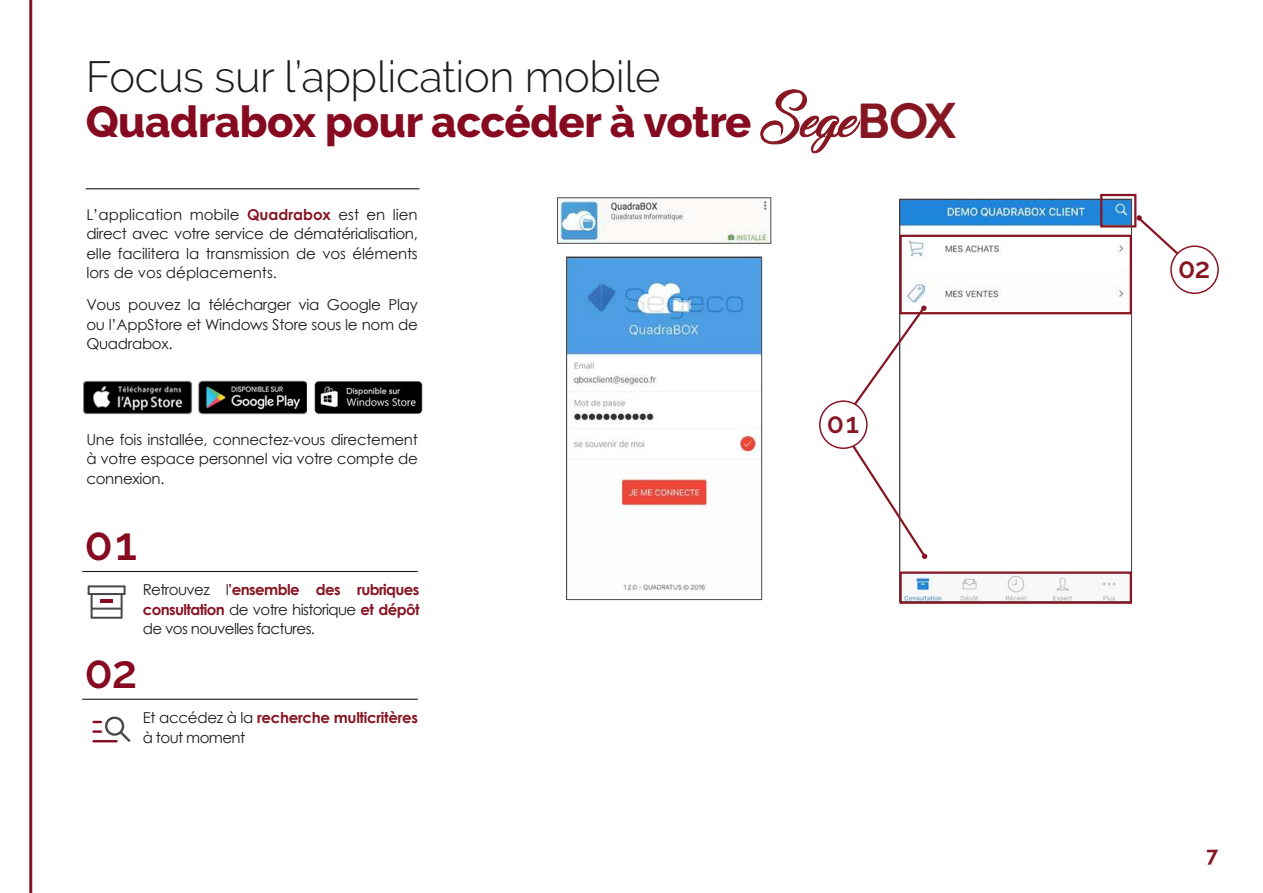
<style>
.page{position:relative;width:1263px;height:893px;background:#fff}
.page>*{position:absolute;margin:0;border:0;box-sizing:border-box;transform-origin:0 0}
.t1{font:71.55px "Dancing in the Rainbow";color:#871623}
.t2{font:600 46.5px "Raleway";color:#870b20}
.t3{font:300 43.5px "Raleway";letter-spacing:-.01em;color:#1c1c1b}
.t4{font:800 43.5px "Raleway";letter-spacing:-.01em;color:#870b20}
.t5{font:600 28.2px "Raleway";color:#871623}
.t6{font:700 21px "Raleway";color:#871623}
.t7{font:15px/19.5px "Century Gothic";letter-spacing:-.02em;color:#1c1c1b;text-align:justify}
.t8{font:15px/19.5px "Century Gothic";letter-spacing:-.04em;color:#1c1c1b}
.s1{font-family:"Coco Gothic";font-weight:700;font-size:46.95px}
.s2{font-weight:700;color:#871623}
</style>
<div class="page">
<hr style="left:29px;top:0;width:3px;height:893px;background:#871623">
<img style="left:559px;top:199px;width:210px;height:43px">
<div style="left:557px;top:197px;width:214px;height:47px;border:1px solid #4b4b4d"></div>
<img style="left:568px;top:259px;width:192px;height:332px">
<div style="left:566px;top:257px;width:196px;height:343px;border:1px solid #4b4b4d"></div>
<img style="left:83px;top:380px;width:110px;height:35px">
<img style="left:198px;top:380px;width:225px;height:35px">
<hr style="left:86px;top:188px;width:334px;height:1px;background:#1c1c1b">
<img style="left:901px;top:201px;width:229px;height:399px">
<hr style="left:82px;top:571px;width:336px;height:1px;background:#1c1c1b">
<hr style="left:82px;top:699px;width:336px;height:1px;background:#1c1c1b">
<svg style="left:87px;top:585px;width:39px;height:34px"></svg>
<hr style="left:100px;top:599px;width:13px;height:4px;background:#870c21">
<svg style="left:92px;top:716px;width:38px;height:26px"></svg>
<hr style="left:92px;top:740px;width:26px;height:2px;background:#870c21">
<div style="left:819px;top:400px;width:49px;height:49px;border:2px solid #871623;border-radius:50%"></div>
<div style="left:1170px;top:245px;width:49px;height:49px;border:2px solid #871623;border-radius:50%"></div>
<div style="left:899px;top:235px;width:233px;height:79px;border:2px solid #871623"></div>
<div style="left:1100px;top:194px;width:36px;height:33px;border:2px solid #871623"></div>
<div style="left:899px;top:571px;width:233px;height:33px;border:2px solid #871623"></div>
<svg style="left:837px;top:306px;width:91px;height:253px"></svg>
<svg style="left:1135px;top:215px;width:49px;height:45px"></svg>
<svg style="left:760px;top:89px;width:100px;height:65px"></svg>
<h3 class="t3" style="left:86px;top:60px;width:576px">Focus sur l’application mobile</h3>
<h3 class="t4" style="left:86px;top:105px;width:667px">Quadrabox pour accéder à votre</h3>
<h1 class="t1" style="left:760px;top:90px;width:197px">Sege<span class="s1">BOX</span></h1>
<p class="t7" style="left:86px;top:206px;width:333px">L’application mobile <span class="s2">Quadrabox</span> est en lien direct avec votre service de dématérialisation, elle facilitera la transmission de vos éléments lors de vos déplacements.</p>
<p class="t7" style="left:86px;top:296px;width:333px">Vous pouvez la télécharger via Google Play ou l’AppStore et Windows Store sous le nom de Quadrabox.</p>
<p class="t7" style="left:86px;top:430px;width:333px">Une fois installée, connectez-vous directement à votre espace personnel via votre compte de connexion.</p>
<h2 class="t2" style="left:84px;top:526px;width:54px">01</h2>
<p class="t7" style="left:143px;top:581px;width:278px">Retrouvez l<span class="s2">’ensemble des rubriques consultation</span> de votre historique <span class="s2">et dépôt </span>de vos nouvelles factures.</p>
<h2 class="t2" style="left:84px;top:654px;width:54px">02</h2>
<p class="t8" style="left:143px;top:709px;width:277px">Et accédez à la <span class="s2">recherche multicritères </span>à tout moment</p>
<h3 class="t5" style="left:827px;top:412px;width:33px">01</h3>
<h3 class="t5" style="left:1178px;top:257px;width:34px">02</h3>
<h3 class="t6" style="left:1206px;top:846px;width:13px">7</h3>
</div>
